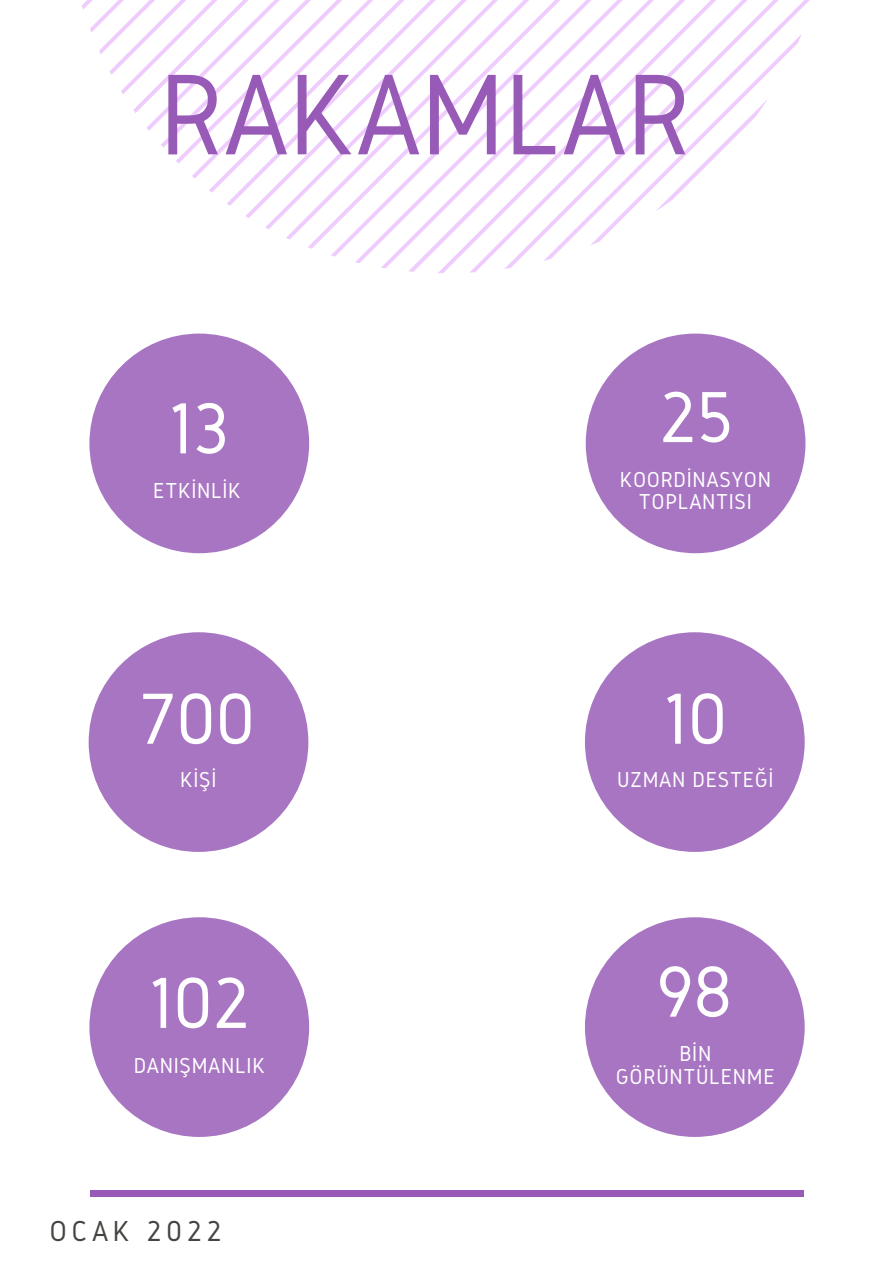
<style>
.page{position:relative;width:894px;height:1264px;background:#fff}
.page>*{position:absolute;margin:0;border:0;box-sizing:border-box;transform-origin:0 0}
.t1{font:119.25px "Gidole";color:#975ab6}
.t2{font:75px "Gidole";letter-spacing:-.01em;color:#fff}
.t3{font:30px "Gidole";letter-spacing:.15em;color:#444440}
.t4{font:22.5px/22.5px "Gidole";letter-spacing:.03em;color:#fff;text-align:center}
</style>
<div class="page">
<svg style="left:82px;top:0;width:719px;height:245px"></svg>
<div style="left:89px;top:333px;width:220px;height:220px;background:#a875c2;border-radius:50%"></div>
<div style="left:89px;top:632px;width:219px;height:220px;background:#a875c2;border-radius:50%"></div>
<div style="left:89px;top:917px;width:220px;height:219px;background:#a875c2;border-radius:50%"></div>
<div style="left:585px;top:333px;width:220px;height:220px;background:#a875c2;border-radius:50%"></div>
<div style="left:584px;top:632px;width:220px;height:220px;background:#a875c2;border-radius:50%"></div>
<div style="left:584px;top:917px;width:220px;height:219px;background:#a875c2;border-radius:50%"></div>
<div style="left:90px;top:1189px;width:713px;height:7px;background:#975ab6"></div>
<h1 class="t1" style="left:159px;top:49px;width:533px">RAKAMLAR</h1>
<h2 class="t2" style="left:166px;top:387px;width:64px">13</h2>
<p class="t4" style="left:153px;top:479px;width:89px">ETKİNLİK</p>
<h2 class="t2" style="left:139px;top:677px;width:118px">700</h2>
<p class="t4" style="left:180px;top:767px;width:38px">KİŞİ</p>
<h2 class="t2" style="left:146px;top:961px;width:105px">102</h2>
<p class="t4" style="left:134px;top:1053px;width:133px">DANIŞMANLIK</p>
<h3 class="t3" style="left:49px;top:1213px;width:173px">OCAK 2022</h3>
<h2 class="t2" style="left:658px;top:376px;width:76px">25</h2>
<p class="t4" style="left:619px;top:467px;width:153px">KOORDİNASYON<br>TOPLANTISI</p>
<h2 class="t2" style="left:661px;top:677px;width:68px">10</h2>
<p class="t4" style="left:617px;top:767px;width:158px">UZMAN DESTEĞİ</p>
<h2 class="t2" style="left:656px;top:950px;width:77px">98</h2>
<p class="t4" style="left:615px;top:1042px;width:160px">BİN<br>GÖRÜNTÜLENME</p>
</div>
